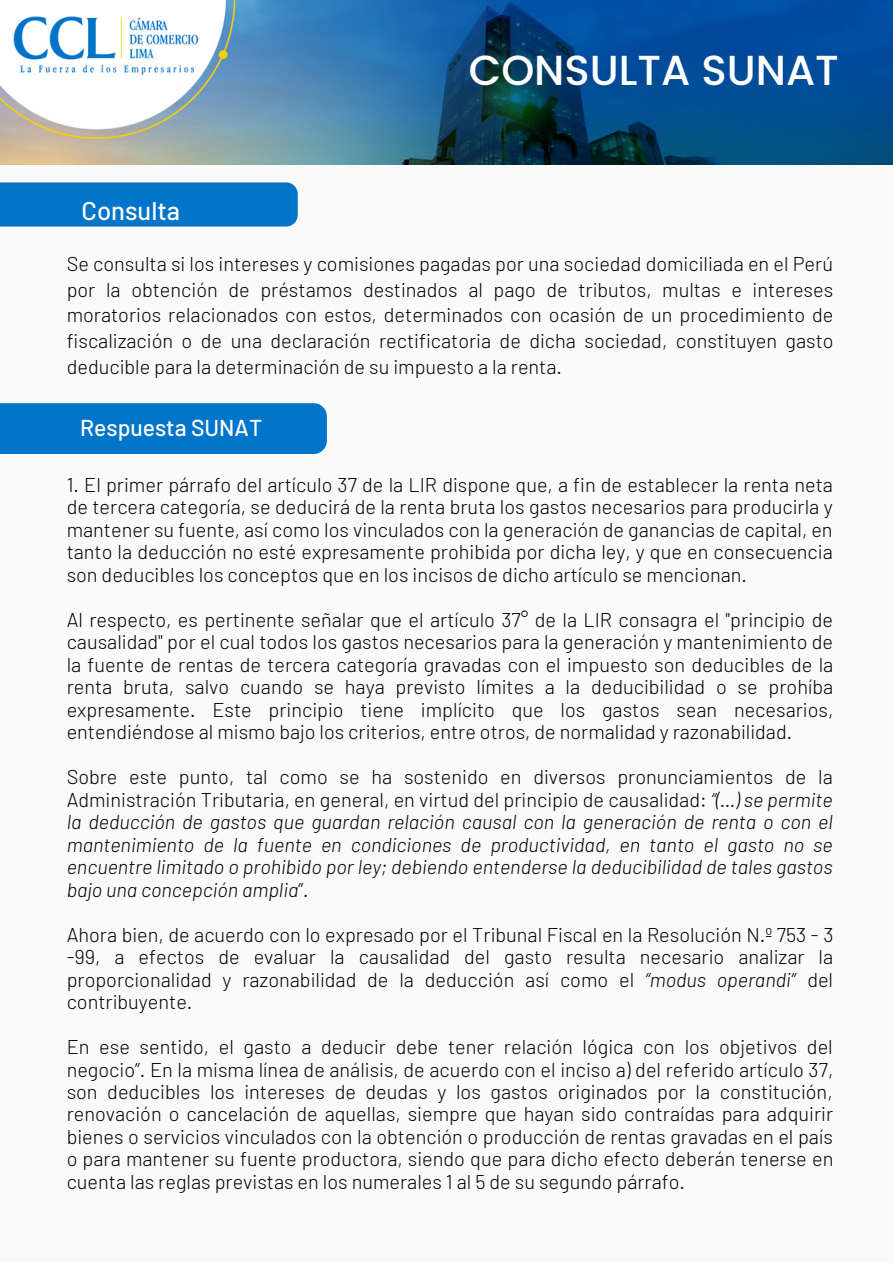
<style>
.page{position:relative;width:893px;height:1264px;background:#fff}
.page>*{position:absolute;margin:0;border:0;box-sizing:border-box;transform-origin:0 0}
.t1{font:500 42px "Poppins";color:#fff}
.t2{font:500 25.65px "Barlow";color:#fff}
.t3{font:500 22.95px "Barlow";color:#fff}
.t4{font:300 19.95px/22.5px "Barlow";color:#000;text-align:justify}
.t5{font:italic 300 19.95px/22.5px "Barlow";color:#000;text-align:justify}
.s1{font-style:normal}
.s2{font-style:italic}
</style>
<div class="page">
<div style="left:0;top:0;width:892px;height:1262px;background:#fafafa"></div>
<div style="left:0;top:182px;width:298px;height:44px;background:#0075c9"></div>
<div style="left:0;top:403px;width:327px;height:51px;background:#0075c9"></div>
<img style="left:0;top:0;width:892px;height:164px">
<h1 class="t1" style="left:469px;top:41px;width:371px">CONSULTA SUNAT</h1>
<p class="t2" style="left:81px;top:195px;width:100px">Consulta</p>
<p class="t4" style="left:67px;top:250px;width:768px;line-height:25.8px">Se consulta si los intereses y comisiones pagadas por una sociedad domiciliada en el Perú por la obtención de préstamos destinados al pago de tributos, multas e intereses moratorios relacionados con estos, determinados con ocasión de un procedimiento de fiscalización o de una declaración rectificatoria de dicha sociedad, constituyen gasto deducible para la determinación de su impuesto a la renta.</p>
<p class="t3" style="left:80px;top:413px;width:184px">Respuesta SUNAT</p>
<p class="t4" style="left:67px;top:472px;width:767px">1. El primer párrafo del artículo 37 de la LIR dispone que, a fin de establecer la renta neta de tercera categoría, se deducirá de la renta bruta los gastos necesarios para producirla y mantener su fuente, así como los vinculados con la generación de ganancias de capital, en tanto la deducción no esté expresamente prohibida por dicha ley, y que en consecuencia son deducibles los conceptos que en los incisos de dicho artículo se mencionan.</p>
<p class="t4" style="left:67px;top:607px;width:768px">Al respecto, es pertinente señalar que el artículo 37° de la LIR consagra el "principio de causalidad" por el cual todos los gastos necesarios para la generación y mantenimiento de la fuente de rentas de tercera categoría gravadas con el impuesto son deducibles de la renta bruta, salvo cuando se haya previsto límites a la deducibilidad o se prohíba expresamente. Este principio tiene implícito que los gastos sean necesarios, entendiéndose al mismo bajo los criterios, entre otros, de normalidad y razonabilidad.</p>
<p class="t5" style="left:67px;top:764px;width:767px"><span class="s1">Sobre este punto, tal como se ha sostenido en diversos pronunciamientos de la Administración Tributaria, en general, en virtud del principio de causalidad:</span> “(…) se permite la deducción de gastos que guardan relación causal con la generación de renta o con el mantenimiento de la fuente en condiciones de productividad, en tanto el gasto no se encuentre limitado o prohibido por ley; debiendo entenderse la deducibilidad de tales gastos bajo una concepción amplia<span class="s1">”.</span></p>
<p class="t4" style="left:67px;top:922px;width:768px">Ahora bien, de acuerdo con lo expresado por el Tribunal Fiscal en la Resolución N.º 753 - 3 -99, a efectos de evaluar la causalidad del gasto resulta necesario analizar la proporcionalidad y razonabilidad de la deducción así como el <span class="s2">“modus operandi”</span> del contribuyente.</p>
<p class="t4" style="left:67px;top:1034px;width:768px">En ese sentido, el gasto a deducir debe tener relación lógica con los objetivos del negocio”. En la misma línea de análisis, de acuerdo con el inciso a) del referido artículo 37, son deducibles los intereses de deudas y los gastos originados por la constitución, renovación o cancelación de aquellas, siempre que hayan sido contraídas para adquirir bienes o servicios vinculados con la obtención o producción de rentas gravadas en el país o para mantener su fuente productora, siendo que para dicho efecto deberán tenerse en cuenta las reglas previstas en los numerales 1 al 5 de su segundo párrafo.</p>
</div>
